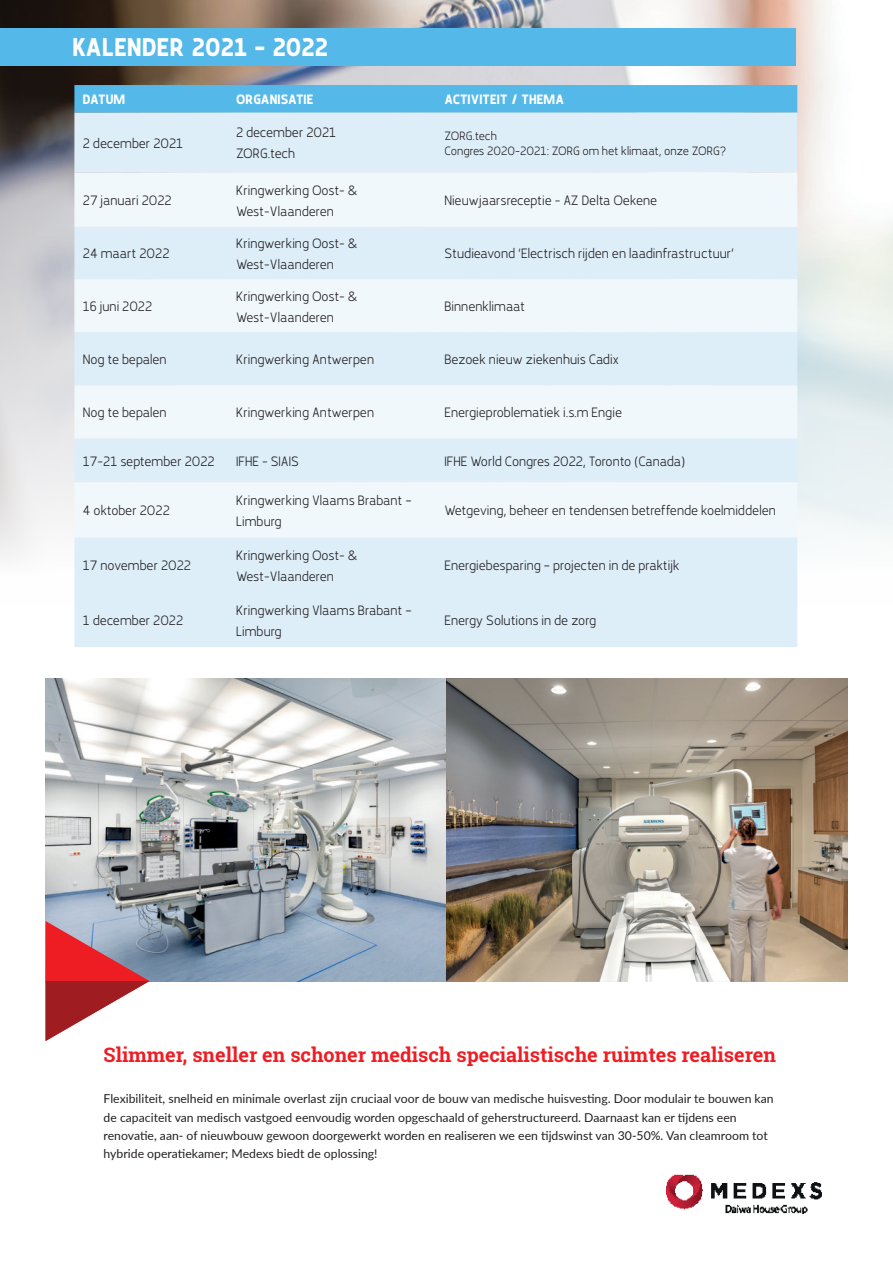
<style>
.page{position:relative;width:893px;height:1263px;background:#fff}
.page>*{position:absolute;margin:0;border:0;box-sizing:border-box;transform-origin:0 0}
.t1{font:700 25.5px "Karlsen";color:#fff}
.t2{font:700 19.95px "Roboto Slab";color:#ee1d23}
.body{font:300 13.5px/21px "Karlsen";color:#231f20}
.body-2{font:700 13.5px "Karlsen";letter-spacing:.01em;color:#fff}
.t3{font:12.3px/18.3px "Lato";color:#231f20}
.body-3{font:300 12px "Karlsen";color:#231f20}
</style>
<div class="page">
<img style="left:667px;top:1174px;width:155px;height:40px">
<img style="left:46px;top:678px;width:801px;height:303px">
<svg style="left:46px;top:921px;width:104px;height:120px"></svg>
<img style="left:0;top:0;width:893px;height:604px">
<div style="left:74px;top:85px;width:723px;height:28px;background:#54b8e8"></div>
<div style="left:74px;top:113px;width:723px;height:534px;background:#ddeef9"></div>
<svg style="left:74px;top:172px;width:723px;height:365px;fill:#f1f8fc"></svg>
<div style="left:0;top:29px;width:795px;height:37px;background:#54b8e8"></div>
<p class="t1" style="left:72px;top:30px;width:257px">KALENDER 2021 - 2022</p>
<p class="body-2" style="left:83px;top:91px;width:44px">DATUM</p>
<p class="body-2" style="left:236px;top:91px;width:79px">ORGANISATIE</p>
<p class="body-2" style="left:444px;top:91px;width:121px">ACTIVITEIT / THEMA</p>
<p class="body" style="left:83px;top:133px;width:102px">2 december 2021</p>
<p class="body" style="left:236px;top:122px;width:102px">2 december 2021</p>
<p class="body" style="left:236px;top:143px;width:61px">ZORG.tech</p>
<p class="body-3" style="left:444px;top:128px;width:54px">ZORG.tech</p>
<p class="body-3" style="left:444px;top:143px;width:283px">Congres 2020-2021: ZORG om het klimaat, onze ZORG?</p>
<p class="body" style="left:83px;top:190px;width:90px">27 januari 2022</p>
<p class="body" style="left:236px;top:179px;width:123px">Kringwerking Oost- &amp;<br>West-Vlaanderen</p>
<p class="body" style="left:444px;top:190px;width:214px">Nieuwjaarsreceptie - AZ Delta Oekene</p>
<p class="body" style="left:83px;top:243px;width:88px">24 maart 2022</p>
<p class="body" style="left:236px;top:233px;width:123px">Kringwerking Oost- &amp;<br>West-Vlaanderen</p>
<p class="body" style="left:444px;top:243px;width:291px">Studieavond ‘Electrisch rijden en laadinfrastructuur’</p>
<p class="body" style="left:83px;top:296px;width:71px">16 juni 2022</p>
<p class="body" style="left:236px;top:285px;width:123px">Kringwerking Oost- &amp;<br>West-Vlaanderen</p>
<p class="body" style="left:444px;top:296px;width:82px">Binnenklimaat</p>
<p class="body" style="left:83px;top:349px;width:85px">Nog te bepalen</p>
<p class="body" style="left:236px;top:349px;width:140px">Kringwerking Antwerpen</p>
<p class="body" style="left:444px;top:349px;width:176px">Bezoek nieuw ziekenhuis Cadix</p>
<p class="body" style="left:83px;top:402px;width:85px">Nog te bepalen</p>
<p class="body" style="left:236px;top:402px;width:140px">Kringwerking Antwerpen</p>
<p class="body" style="left:444px;top:402px;width:179px">Energieproblematiek i.s.m Engie</p>
<p class="body" style="left:83px;top:451px;width:133px">17-21 september 2022</p>
<p class="body" style="left:236px;top:451px;width:64px">IFHE - SIAIS</p>
<p class="body" style="left:444px;top:451px;width:242px">IFHE World Congres 2022, Toronto (Canada)</p>
<p class="body" style="left:83px;top:500px;width:88px">4 oktober 2022</p>
<p class="body" style="left:236px;top:490px;width:177px">Kringwerking Vlaams Brabant –<br>Limburg</p>
<p class="body" style="left:444px;top:500px;width:333px">Wetgeving, beheer en tendensen betreffende koelmiddelen</p>
<p class="body" style="left:83px;top:555px;width:110px">17 november 2022</p>
<p class="body" style="left:236px;top:544px;width:123px">Kringwerking Oost- &amp;<br>West-Vlaanderen</p>
<p class="body" style="left:444px;top:555px;width:237px">Energiebesparing – projecten in de praktijk</p>
<p class="body" style="left:83px;top:610px;width:102px">1 december 2022</p>
<p class="body" style="left:236px;top:599px;width:177px">Kringwerking Vlaams Brabant –<br>Limburg</p>
<p class="body" style="left:444px;top:610px;width:153px">Energy Solutions in de zorg</p>
<p class="t2" style="left:104px;top:1041px;width:674px">Slimmer, sneller en schoner medisch specialistische ruimtes realiseren</p>
<p class="t3" style="left:104px;top:1089px;width:672px">Flexibiliteit, snelheid en minimale overlast zijn cruciaal voor de bouw van medische huisvesting. Door modulair te bouwen kan de capaciteit van medisch vastgoed eenvoudig worden opgeschaald of geherstructureerd. Daarnaast kan er tijdens een renovatie, aan- of nieuwbouw gewoon doorgewerkt worden en realiseren we een tijdswinst van 30-50%. Van cleamroom tot hybride operatiekamer; Medexs biedt de oplossing!</p>
</div>
